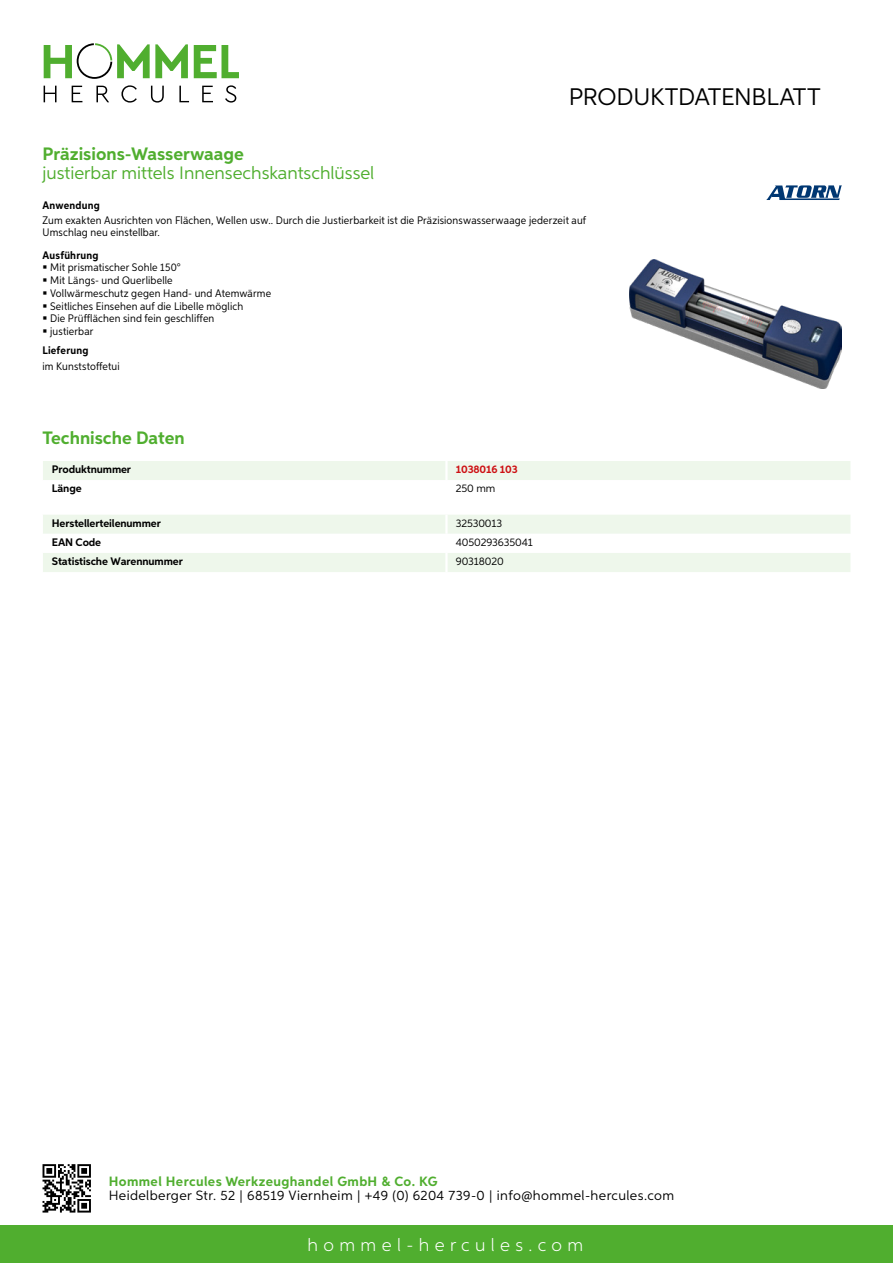
<style>
.page{position:relative;width:893px;height:1263px;background:#fff}
.page>*{position:absolute;margin:0;border:0;box-sizing:border-box;transform-origin:0 0}
.t1{font:24px "Aspira";letter-spacing:-.01em;color:#000}
.t2{font:18px "Aspira";color:#50ae2f}
.t3{font:700 18px "Aspira";color:#50ae2f}
.t4{font:300 18px "Aspira";letter-spacing:.3em;color:#fff}
.t5{font:13.5px "Aspira";letter-spacing:.03em;color:#000}
.t6{font:700 13.5px "Aspira";letter-spacing:.03em;color:#50ae2f}
.t7{font:10.95px/12.8px "Aspira Nar";letter-spacing:.015em;color:#000}
.t8{font:700 10.95px "Aspira";letter-spacing:-.01em;color:#000}
.t9{font:10.95px "Aspira";letter-spacing:-.01em;color:#000}
.t10{font:700 10.95px "Aspira Nar";letter-spacing:.02em;color:#000}
.t11{font:700 10.95px "Aspira";letter-spacing:-.01em;color:#cd1013}
</style>
<div class="page">
<div style="left:0;top:1226px;width:893px;height:37px;background:#50ae2f"></div>
<svg style="left:43px;top:1164px;width:48px;height:48px"></svg>
<svg style="left:194px;top:45px;width:45px;height:33px"></svg>
<svg style="left:44px;top:43px;width:144px;height:36px"></svg>
<svg style="left:44px;top:86px;width:13px;height:16px"></svg>
<svg style="left:72px;top:86px;width:10px;height:16px"></svg>
<svg style="left:96px;top:86px;width:13px;height:16px"></svg>
<svg style="left:121px;top:85px;width:16px;height:18px"></svg>
<svg style="left:151px;top:86px;width:13px;height:17px"></svg>
<svg style="left:179px;top:86px;width:10px;height:16px"></svg>
<svg style="left:202px;top:86px;width:11px;height:16px"></svg>
<svg style="left:225px;top:85px;width:11px;height:18px"></svg>
<div style="left:43px;top:461px;width:807px;height:19px;background:#eef7eb"></div>
<svg style="left:43px;top:515px;width:807px;height:57px"></svg>
<hr style="left:445px;top:553px;width:3px;height:19px;background:#fff">
<img style="left:629px;top:259px;width:213px;height:129px">
<svg style="left:766px;top:185px;width:76px;height:15px"></svg>
<h1 class="t1" style="left:569px;top:82px;width:253px">Produktdatenblatt</h1>
<h2 class="t3" style="left:43px;top:142px;width:203px">Präzisions-Wasserwaage</h2>
<h2 class="t2" style="left:43px;top:162px;width:333px">justierbar mittels Innensechskantschlüssel</h2>
<p class="t10" style="left:43px;top:199px;width:59px">Anwendung</p>
<p class="t7" style="left:43px;top:214px;width:545px;line-height:12px">Zum exakten Ausrichten von Flächen, Wellen usw.. Durch die Justierbarkeit ist die Präzisionswasserwaage jederzeit auf<br>Umschlag neu einstellbar.</p>
<p class="t10" style="left:43px;top:248px;width:58px">Ausführung</p>
<p class="t7" style="left:50px;top:261px;width:223px">Mit prismatischer Sohle 150°<br>Mit Längs- und Querlibelle<br>Vollwärmeschutz gegen Hand- und Atemwärme<br>Seitliches Einsehen auf die Libelle möglich<br>Die Prüfflächen sind fein geschliffen<br>justierbar</p>
<p class="t10" style="left:43px;top:344px;width:47px">Lieferung</p>
<p class="t7" style="left:43px;top:359px;width:79px">im Kunststoffetui</p>
<h2 class="t3" style="left:43px;top:427px;width:144px">Technische Daten</h2>
<p class="t8" style="left:52px;top:462px;width:81px">Produktnummer</p>
<p class="t11" style="left:456px;top:462px;width:63px">1038016 103</p>
<p class="t8" style="left:52px;top:482px;width:31px">Länge</p>
<p class="t9" style="left:456px;top:482px;width:41px">250 mm</p>
<p class="t8" style="left:52px;top:516px;width:111px">Herstellerteilenummer</p>
<p class="t9" style="left:456px;top:516px;width:48px">32530013</p>
<p class="t8" style="left:52px;top:535px;width:51px">EAN Code</p>
<p class="t9" style="left:456px;top:535px;width:78px">4050293635041</p>
<p class="t8" style="left:52px;top:554px;width:132px">Statistische Warennummer</p>
<p class="t9" style="left:456px;top:554px;width:49px">90318020</p>
<p class="t6" style="left:109px;top:1172px;width:330px">Hommel Hercules Werkzeughandel GmbH &amp; Co. KG</p>
<p class="t5" style="left:109px;top:1187px;width:567px">Heidelberger Str. 52 | 68519 Viernheim | +49 (0) 6204 739-0 | info@hommel-hercules.com</p>
<h2 class="t4" style="left:307px;top:1234px;width:277px">hommel-hercules.com</h2>
</div>
